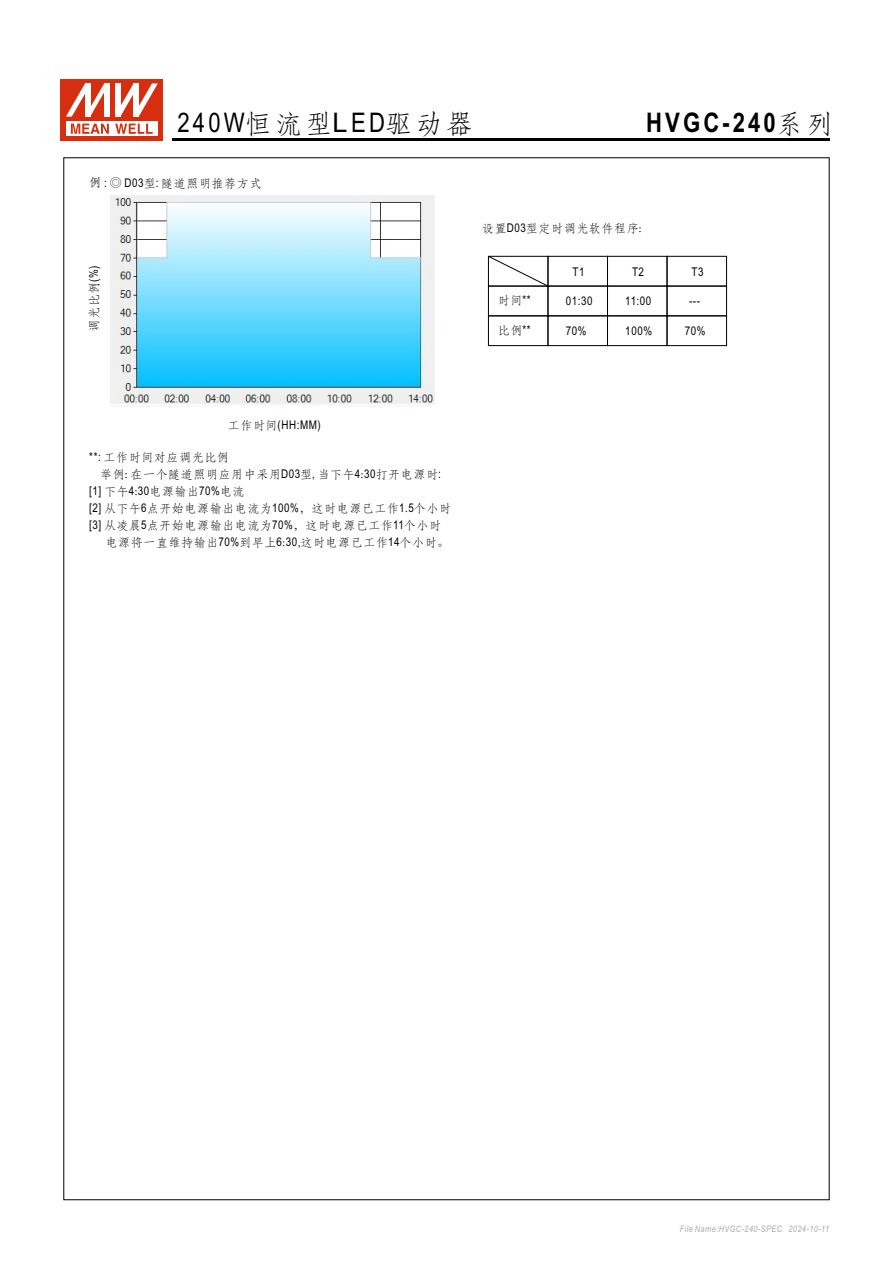
<style>
.page{position:relative;width:893px;height:1263px;background:#fff}
.page>*{position:absolute;margin:0;border:0;box-sizing:border-box;transform-origin:0 0}
.t1{font:27px "Arial Narrow";letter-spacing:.115em;color:#000}
.t2{font:700 27px "Arial Narrow";letter-spacing:.115em;color:#000}
.t3{font:12px/17px "ST Fangsong";letter-spacing:.05em;color:#000}
.t4{font:12px "Arial Narrow";letter-spacing:.045em;color:#000}
.t5{font:italic 9px "Arial Narrow";letter-spacing:.045em;color:#aaa}
.s1{font-family:"ST Fangsong"}
.s2{font-family:"Arial"}
.s3{font-family:"ST Fangsong";font-weight:400}
.s4{font-family:"Adobe Fangsong Std"}
.s5{font-family:"Arial Narrow"}
.s6{font-family:"S Jen Lei";font-weight:500}
</style>
<div class="page">
<div style="left:548px;top:256px;width:60px;height:30px;border:1px solid #000"></div>
<div style="left:607px;top:256px;width:60px;height:30px;border:1px solid #000"></div>
<div style="left:667px;top:256px;width:60px;height:30px;border:1px solid #000"></div>
<div style="left:488px;top:286px;width:60px;height:30px;border:1px solid #000"></div>
<div style="left:548px;top:286px;width:60px;height:30px;border:1px solid #000"></div>
<div style="left:607px;top:286px;width:60px;height:30px;border:1px solid #000"></div>
<div style="left:667px;top:286px;width:60px;height:30px;border:1px solid #000"></div>
<div style="left:488px;top:315px;width:60px;height:31px;border:1px solid #000"></div>
<div style="left:548px;top:315px;width:60px;height:31px;border:1px solid #000"></div>
<div style="left:607px;top:315px;width:60px;height:31px;border:1px solid #000"></div>
<div style="left:667px;top:315px;width:60px;height:31px;border:1px solid #000"></div>
<svg style="left:488px;top:256px;width:60px;height:31px"></svg>
<img style="left:111px;top:195px;width:324px;height:211px">
<hr style="left:172px;top:139px;width:657px;height:2px;background:#000">
<div style="left:61px;top:80px;width:102px;height:61px;background:#d62e0f"></div>
<div style="left:66px;top:121px;width:92px;height:15px;background:#fff"></div>
<svg style="left:115px;top:124px;width:38px;height:10px"></svg>
<svg style="left:71px;top:124px;width:38px;height:10px"></svg>
<svg style="left:66px;top:83px;width:43px;height:34px"></svg>
<svg style="left:115px;top:83px;width:43px;height:34px"></svg>
<h1 class="t1" style="left:178px;top:113px;width:297px">240W<span class="s1">恒流型</span><span class="s2">L</span>ED<span class="s1">驱动器</span></h1>
<h1 class="t2" style="left:646px;top:102px;width:189px">HVGC-240<span class="s3">系列</span></h1>
<p class="t3" style="left:89px;top:175px;width:174px"><span class="s4">例</span> <span class="s5">:</span> <span class="s6">◎</span> <span class="s5">D03</span>型<span class="s5">:</span> 隧道照明推荐方式</p>
<p class="t3" style="left:86px;top:332px;width:68px;rotate:-90deg">调光比例<span class="s5">(%)</span></p>
<p class="t3" style="left:482px;top:220px;width:161px">设置<span class="s5">D03</span>型定时调光软件程序:</p>
<p class="t3" style="left:498px;top:292px;width:34px">时间<span class="s5">**</span></p>
<p class="t3" style="left:498px;top:322px;width:34px">比例<span class="s5">**</span></p>
<p class="t4" style="left:572px;top:267px;width:14px">T1</p>
<p class="t4" style="left:632px;top:267px;width:14px">T2</p>
<p class="t4" style="left:692px;top:267px;width:14px">T3</p>
<p class="t4" style="left:625px;top:296px;width:28px">11:00</p>
<p class="t4" style="left:689px;top:296px;width:12px">---</p>
<p class="t4" style="left:566px;top:326px;width:22px">70%</p>
<p class="t4" style="left:625px;top:326px;width:28px">100%</p>
<p class="t4" style="left:685px;top:326px;width:22px">70%</p>
<p class="t4" style="left:566px;top:296px;width:28px">01:30</p>
<p class="t4" style="left:228px;top:420px;width:94px"><span class="s1">工作时间</span>(HH:MM)</p>
<p class="t3" style="left:100px;top:449px;width:342px;text-indent:-11px"><span class="s5">**:</span> 工作时间对应调光比例<br>举例: 在一个隧道照明应用中采用<span class="s5">D03</span>型<span class="s5">,</span> 当下午<span class="s5">4</span>:<span class="s5">30</span>打开电源时<span class="s5">:</span></p>
<p class="t4" style="left:89px;top:487px;width:157px">[1] <span class="s1">下午</span>4<span class="s1">:</span>30<span class="s1">电源输出</span>70%<span class="s1">电流</span></p>
<p class="t3" style="left:89px;top:500px;width:363px"><span class="s5">[2]</span> 从下午<span class="s5">6</span>点开始电源输出电流为<span class="s5">100%</span>，这时电源已工作<span class="s5">1</span>.<span class="s5">5</span>个小时</p>
<p class="t3" style="left:89px;top:517px;width:353px"><span class="s5">[3]</span> 从凌晨<span class="s5">5</span>点开始电源输出电流为<span class="s5">70%</span>，这时电源已工作<span class="s5">11</span>个小时</p>
<p class="t3" style="left:106px;top:534px;width:345px">电源将一直维持输出<span class="s5">70%</span>到早上<span class="s5">6</span>:<span class="s5">30</span>,这时电源已工作<span class="s5">14</span>个小时。</p>
<p class="t5" style="left:680px;top:1225px;width:151px">File Name:HVGC-240-SPEC 2024-10-11</p>
</div>
